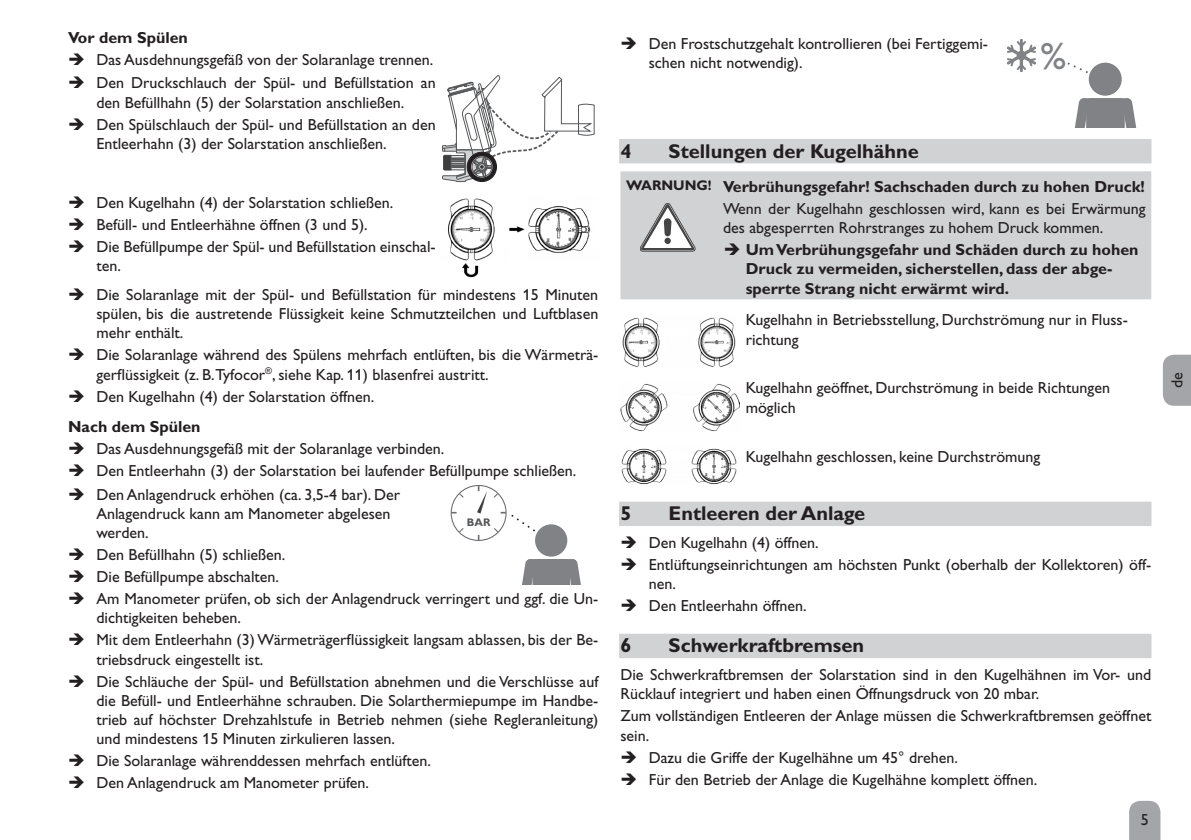
<style>
.page{position:relative;width:1191px;height:840px;background:#fff}
.page>*{position:absolute;margin:0;border:0;box-sizing:border-box;transform-origin:0 0}
.t1{font:37.8px "Gill Alt One";color:#808285}
.t2{font:700 20px "Gill Alt One";color:#231f20}
.t3{font:16px/19.2px "Gill Alt One";color:#231f20}
.t4{font:700 16px/19.2px "Gill Alt One";color:#231f20}
.t5{font:700 11px "Gill Alt One";color:#57585a}
.s1{font-weight:700;font-size:14px}
.s2{font-weight:700}
</style>
<div class="page">
<svg style="left:1162px;top:354px;width:29px;height:51px"></svg>
<svg style="left:1129px;top:800px;width:31px;height:39px"></svg>
<svg style="left:442px;top:75px;width:153px;height:107px"></svg>
<img style="left:448px;top:198px;width:143px;height:80px">
<svg style="left:522px;top:559px;width:59px;height:25px"></svg>
<div style="left:535px;top:524px;width:32px;height:32px;background:#808285;border-radius:50%"></div>
<svg style="left:451px;top:485px;width:86px;height:55px"></svg>
<div style="left:619px;top:139px;width:532px;height:24px;background:#d1d2d4"></div>
<div style="left:619px;top:501px;width:532px;height:24px;background:#d1d2d4"></div>
<div style="left:619px;top:633px;width:532px;height:24px;background:#d1d2d4"></div>
<svg style="left:1006px;top:39px;width:30px;height:33px"></svg>
<svg style="left:1075px;top:98px;width:61px;height:29px;background:#8b8c8f"></svg>
<div style="left:1088px;top:63px;width:33px;height:33px;background:#808285;border-radius:50%"></div>
<svg style="left:1067px;top:62px;width:21px;height:11px"></svg>
<div style="left:620px;top:171px;width:531px;height:128px;background:#d1d2d4"></div>
<svg style="left:640px;top:203px;width:55px;height:48px"></svg>
<img style="left:622px;top:317px;width:114px;height:50px">
<img style="left:620px;top:384px;width:119px;height:47px">
<img style="left:621px;top:448px;width:116px;height:36px">
<svg style="left:725px;top:243px;width:14px;height:12px"></svg>
<p class="t4" style="left:68px;top:28px;width:121px">Vor dem Spülen</p>
<p class="t3" style="left:96px;top:48px;width:341px;line-height:23px">Das Ausdehnungsgefäß von der Solaranlage trennen.<br>Den Druckschlauch der Spül- und Befüllstation an</p>
<p class="t3" style="left:96px;top:91px;width:341px;line-height:22px">den Befüllhahn (5) der Solarstation anschließen.<br>Den Spülschlauch der Spül- und Befüllstation an den</p>
<p class="t3" style="left:96px;top:134px;width:292px">Entleerhahn (3) der Solarstation anschließen.</p>
<p class="t3" style="left:96px;top:191px;width:341px;line-height:22px">Den Kugelhahn (4) der Solarstation schließen.<br>Befüll- und Entleerhähne öffnen (3 und 5).<br>Die Befüllpumpe der Spül- und Befüllstation einschal-</p>
<p class="t3" style="left:96px;top:251px;width:503px;line-height:28.4px">ten.<br>Die Solaranlage mit der Spül- und Befüllstation für mindestens 15 Minuten</p>
<p class="t3" style="left:96px;top:304px;width:503px">spülen, bis die austretende Flüssigkeit keine Schmutzteilchen und Luftblasen mehr enthält.</p>
<p class="t3" style="left:96px;top:345px;width:503px">Die Solaranlage während des Spülens mehrfach entlüften, bis die Wärmeträ&shy;gerflüssigkeit (z. B.Tyfocor<sup>®</sup>, siehe Kap. 11) blasenfrei austritt.</p>
<p class="t3" style="left:96px;top:386px;width:279px">Den Kugelhahn (4) der Solarstation öffnen.</p>
<p class="t4" style="left:68px;top:417px;width:134px">Nach dem Spülen</p>
<p class="t3" style="left:96px;top:437px;width:481px;line-height:22.6px">Das Ausdehnungsgefäß mit der Solaranlage verbinden.<br>Den Entleerhahn (3) der Solarstation bei laufender Befüllpumpe schließen.<br>Den Anlagendruck erhöhen (ca. 3,5-4 bar). Der</p>
<p class="t3" style="left:96px;top:503px;width:295px">Anlagendruck kann am Manometer abgelesen werden.</p>
<p class="t3" style="left:96px;top:543px;width:190px;line-height:22px">Den Befüllhahn (5) schließen.<br>Die Befüllpumpe abschalten.</p>
<p class="t5" style="left:467px;top:515px;width:25px">BAR</p>
<p class="t3" style="left:96px;top:588px;width:503px">Am Manometer prüfen, ob sich der Anlagendruck verringert und ggf. die Un&shy;dichtigkeiten beheben.</p>
<p class="t3" style="left:96px;top:630px;width:503px">Mit dem Entleerhahn (3) Wärmeträgerflüssigkeit langsam ablassen, bis der Be&shy;triebsdruck eingestellt ist.</p>
<p class="t3" style="left:96px;top:671px;width:503px;text-align:justify">Die Schläuche der Spül- und Befüllstation abnehmen und die Verschlüsse auf die Befüll- und Entleerhähne schrauben. Die Solarthermiepumpe im Handbe&shy;trieb auf höchster Drehzahlstufe in Betrieb nehmen (siehe Regleranleitung) und mindestens 15 Minuten zirkulieren lassen.</p>
<p class="t3" style="left:96px;top:749px;width:336px;line-height:22px">Die Solaranlage währenddessen mehrfach entlüften.<br>Den Anlagendruck am Manometer prüfen.</p>
<p class="t3" style="left:649px;top:34px;width:341px">Den Frostschutzgehalt kontrollieren (bei Fertiggemi&shy;schen nicht notwendig).</p>
<h1 class="t1" style="left:1040px;top:34px;width:27px">%</h1>
<p class="t2" style="left:620px;top:139px;width:13px">4</p>
<p class="t2" style="left:668px;top:139px;width:252px">Stellungen der Kugelhähne</p>
<p class="t3" style="left:626px;top:175px;width:521px;line-height:22px;text-align:right"><span class="s1">WARNUNG!</span> <span class="s2">Verbrühungsgefahr! Sachschaden durch zu hohen Druck!<br></span>Wenn der Kugelhahn geschlossen wird, kann es bei Erwärmung</p>
<p class="t3" style="left:723px;top:218px;width:382px">des abgesperrten Rohrstranges zu hohem Druck kommen.</p>
<p class="t4" style="left:745px;top:240px;width:394px">Um Verbrühungsgefahr und Schäden durch zu hohen<br>Druck zu vermeiden, sicherstellen, dass der abge&shy;sperrte Strang nicht erwärmt wird.</p>
<p class="t3" style="left:746px;top:310px;width:384px">Kugelhahn in Betriebsstellung, Durchströmung nur in Fluss&shy;richtung</p>
<p class="t3" style="left:746px;top:378px;width:366px">Kugelhahn geöffnet, Durchströmung in beide Richtungen möglich</p>
<p class="t3" style="left:746px;top:446px;width:296px">Kugelhahn geschlossen, keine Durchströmung</p>
<p class="t2" style="left:620px;top:501px;width:13px">5</p>
<p class="t2" style="left:668px;top:501px;width:198px">Entleeren der Anlage</p>
<p class="t3" style="left:649px;top:531px;width:504px;line-height:22px">Den Kugelhahn (4) öffnen.<br>Entlüftungseinrichtungen am höchsten Punkt (oberhalb der Kollektoren) öff-</p>
<p class="t3" style="left:649px;top:572px;width:159px;line-height:22px">nen.<br>Den Entleerhahn öffnen.</p>
<p class="t2" style="left:620px;top:633px;width:13px">6</p>
<p class="t2" style="left:668px;top:633px;width:197px">Schwerkraftbremsen</p>
<p class="t3" style="left:620px;top:664px;width:532px">Die Schwerkraftbremsen der Solarstation sind in den Kugelhähnen im Vor- und<br>Rücklauf integriert und haben einen Öffnungsdruck von 20 mbar.</p>
<p class="t3" style="left:620px;top:706px;width:532px">Zum vollständigen Entleeren der Anlage müssen die Schwerkraftbremsen geöffnet sein.</p>
<p class="t3" style="left:649px;top:745px;width:390px;line-height:22px">Dazu die Griffe der Kugelhähne um 45° drehen.<br>Für den Betrieb der Anlage die Kugelhähne komplett öffnen.</p>
<p class="t3" style="left:1140px;top:809px;width:9px">5</p>
<p class="t3" style="left:1167px;top:388px;width:17px;rotate:-90deg">de</p>
</div>
